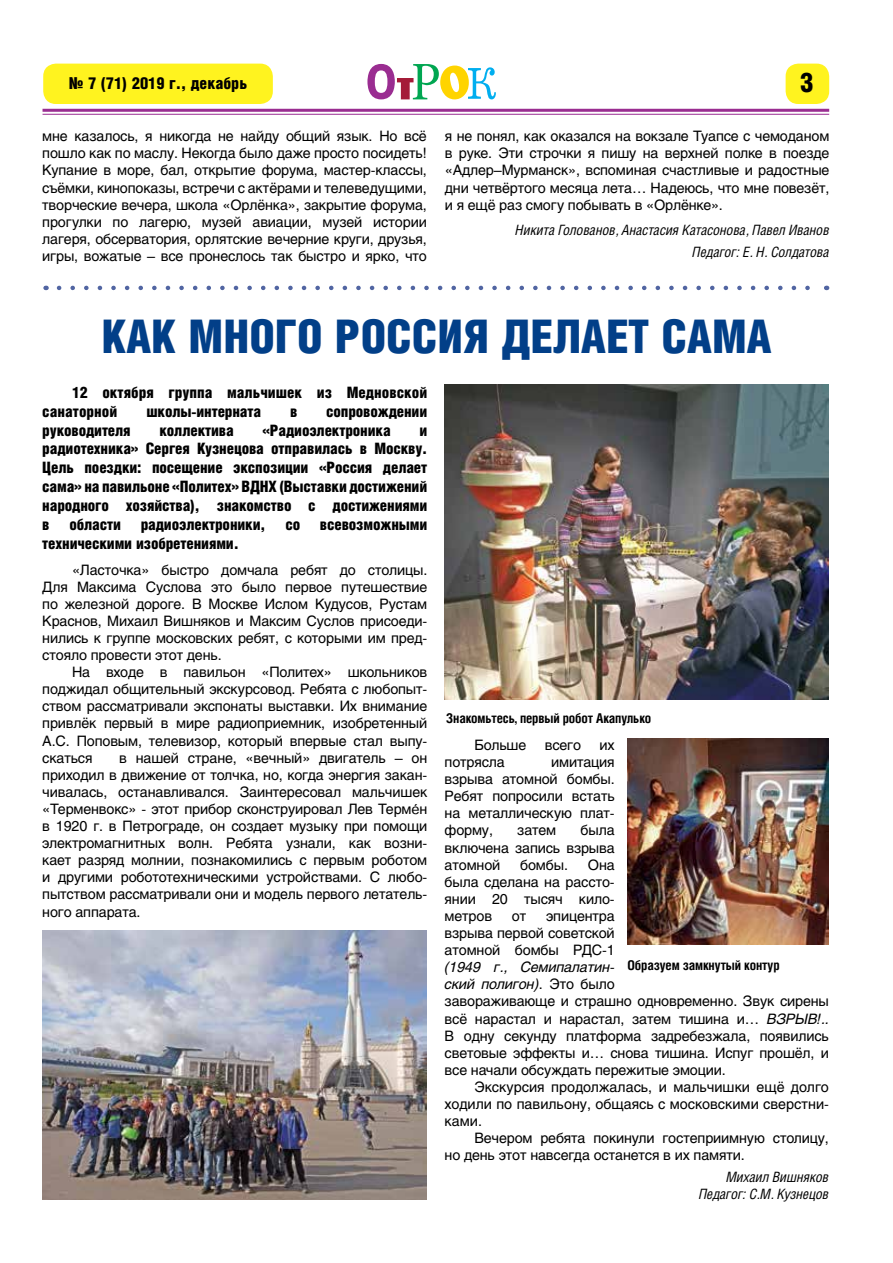
<style>
.page{position:relative;width:893px;height:1263px;background:#fff}
.page>*{position:absolute;margin:0;border:0;box-sizing:border-box;transform-origin:0 0}
.t1{font:46.5px "Helios Cond Black C";color:#023f88}
.t2{font:27px "Helios Cond Black C";color:#000}
.t3{font:16.5px "Helios Cond Black C";color:#000}
.t4{font:15.75px/18.9px "Helios Cond Black C";letter-spacing:-.01em;color:#000}
.t5{font:14.25px/17.1px "Helios C";letter-spacing:-.01em;color:#000;text-align:justify}
.t6{font:italic 14.25px/17.1px "Helios Cond C";letter-spacing:-.01em;color:#000;text-align:right}
.t7{font:700 13.5px "Helios Cond C";letter-spacing:-.01em;color:#000}
.s1{font-family:"Pragmatica"}
.s2{font-style:italic}
</style>
<div class="page">
<div style="left:43px;top:64px;width:230px;height:40px;background:#fff31f;border-radius:13px"></div>
<svg style="left:367px;top:64px;width:129px;height:35px"></svg>
<hr style="left:43px;top:109px;width:786px;height:3px;background:#9a2d91">
<hr style="left:43px;top:114px;width:786px;height:1px;background:#9a2d91">
<div style="left:786px;top:64px;width:43px;height:40px;background:#fff31f;border-radius:13px"></div>
<svg style="left:59px;top:285px;width:751px;height:6px"></svg>
<img style="left:445px;top:385px;width:384px;height:314px">
<img style="left:43px;top:930px;width:384px;height:269px">
<img style="left:627px;top:739px;width:202px;height:206px">
<p class="t3" style="left:69px;top:74px;width:180px">№ 7 (71) 2019 г., декабрь</p>
<h2 class="t2" style="left:800px;top:67px;width:15px">3</h2>
<p class="t5" style="left:42px;top:127px;width:386px">мне казалось, я никогда не найду общий язык. Но всё пошло как по маслу. Некогда было даже просто посидеть!<br>Купание в море, бал, открытие форума, мастер-классы, съёмки, кинопоказы, встречи с актёрами и телеведущими, творческие вечера, школа «Орлёнка», закрытие форума, прогулки по лагерю, музей авиации, музей истории лагеря, обсерватория, орлятские вечерние круги, друзья, игры, вожатые – все пронеслось так быстро и ярко, что</p>
<p class="t5" style="left:445px;top:127px;width:386px">я не понял, как оказался на вокзале Туапсе с чемоданом в руке. Эти строчки я пишу на верхней полке в поезде «Адлер–Мурманск», вспоминая счастливые и радостные дни четвёртого месяца лета… Надеюсь, что мне повезёт, и я ещё раз смогу побывать в «Орлёнке».</p>
<p class="t6" style="left:515px;top:219px;width:316px;line-height:21.3px">Никита Голованов, Анастасия Катасонова, Павел Иванов<br>Педагог: Е. Н. Солдатова</p>
<h1 class="t1" style="left:101px;top:310px;width:671px">КАК МНОГО РОССИЯ ДЕЛАЕТ САМА</h1>
<p class="t4" style="left:42px;top:382px;width:387px;text-indent:30px">12 октября группа мальчишек из Медновской санаторной</p>
<p class="t4" style="left:146px;top:401px;width:116px">школы-интерната</p>
<p class="t4" style="left:290px;top:401px;width:9px">в</p>
<p class="t4" style="left:326px;top:401px;width:103px">сопровождении</p>
<p class="t4" style="left:42px;top:420px;width:90px">руководителя</p>
<p class="t4" style="left:159px;top:420px;width:76px">коллектива</p>
<p class="t4" style="left:262px;top:420px;width:130px">«Радиоэлектроника</p>
<p class="t4" style="left:42px;top:420px;width:387px;text-align:justify;text-indent:377px">и радиотехника» Сергея Кузнецова отправилась в Москву.<br>Цель поездки: посещение экспозиции «Россия делает сама» на павильоне «Политех» ВДНХ (Выставки достижений народного хозяйства), знакомство с достижениями в</p>
<p class="t4" style="left:69px;top:515px;width:53px">области</p>
<p class="t4" style="left:141px;top:515px;width:126px">радиоэлектроники,</p>
<p class="t4" style="left:285px;top:515px;width:16px">со</p>
<p class="t4" style="left:320px;top:515px;width:109px">всевозможными</p>
<p class="t4" style="left:42px;top:534px;width:198px">техническими изобретениями.</p>
<p class="t5" style="left:42px;top:561px;width:387px;text-indent:30px">«Ласточка» быстро домчала ребят до столицы.<br>Для Максима Суслова это было первое путешествие по железной дороге. В Москве Ислом Кудусов, Рустам Краснов, Михаил Вишняков и Максим Суслов присоеди&shy;нились к группе московских ребят, с которыми им пред&shy;стояло провести этот день.</p>
<p class="t5" style="left:42px;top:663px;width:387px;text-indent:30px">На входе в павильон «Политех» школьников поджидал общительный экскурсовод. Ребята с любопыт&shy;ством рассматривали экспонаты выставки. Их внимание привлёк первый в мире радиоприемник, изобретенный А.С. Поповым, телевизор, который впервые стал выпу&shy;скаться</p>
<p class="t5" style="left:42px;top:749px;width:387px;text-indent:77px">в нашей стране, «вечный» двигатель – он приходил в движение от толчка, но, когда энергия закан&shy;чивалась, останавливался. Заинтересовал мальчишек «Терменвокс» - этот прибор сконструировал Лев Терм<span class="s1">é</span>н в 1920 г. в Петрограде, он создает музыку при помощи электромагнитных волн. Ребята узнали, как возни&shy;кает разряд молнии, познакомились с первым роботом и другими робототехническими устройствами. С любо&shy;пытством рассматривали они и модель первого летатель&shy;ного аппарата.</p>
<p class="t7" style="left:446px;top:710px;width:207px">Знакомьтесь, первый робот Акапулько</p>
<p class="t5" style="left:474px;top:736px;width:53px">Больше</p>
<p class="t5" style="left:545px;top:736px;width:38px">всего</p>
<p class="t5" style="left:600px;top:736px;width:17px">их</p>
<p class="t5" style="left:445px;top:753px;width:62px">потрясла</p>
<p class="t5" style="left:445px;top:753px;width:172px;text-indent:106px">имитация взрыва атомной бомбы.<br>Ребят попросили встать на металлическую плат&shy;форму,</p>
<p class="t5" style="left:445px;top:822px;width:172px;text-indent:136px">была включена запись взрыва атомной</p>
<p class="t5" style="left:517px;top:822px;width:41px">затем</p>
<p class="t5" style="left:445px;top:856px;width:172px;text-indent:143px">Она была сделана на рассто&shy;янии 20 тысяч кило&shy;метров</p>
<p class="t5" style="left:520px;top:856px;width:49px">бомбы.</p>
<p class="t5" style="left:445px;top:907px;width:172px;text-indent:101px">эпицентра взрыва первой советской атомной бомбы РДС-1</p>
<p class="t5" style="left:445px;top:958px;width:386px;text-align:left"><span class="s2">(1949 г., Семипалатин-<br>ский полигон)</span>. Это было<br>завораживающе и страшно одновременно. Звук сирены всё нарастал и нарастал, затем тишина и… <span class="s2">ВЗРЫВ!..<br></span>В одну секунду платформа задребезжала, появились световые эффекты и… снова тишина. Испуг прошёл, и все начали обсуждать пережитые эмоции.</p>
<p class="t5" style="left:445px;top:1078px;width:386px;text-indent:30px">Экскурсия продолжалась, и мальчишки ещё долго ходили по павильону, общаясь с московскими сверстни&shy;ками.</p>
<p class="t5" style="left:445px;top:1129px;width:386px;text-indent:30px">Вечером ребята покинули гостеприимную столицу, но день этот навсегда останется в их памяти.</p>
<p class="t6" style="left:699px;top:1168px;width:132px">Михаил Вишняков<br>Педагог: С.М. Кузнецов</p>
<p class="t5" style="left:512px;top:907px;width:16px">от</p>
<p class="t7" style="left:627px;top:957px;width:154px">Образуем замкнутый контур</p>
</div>
